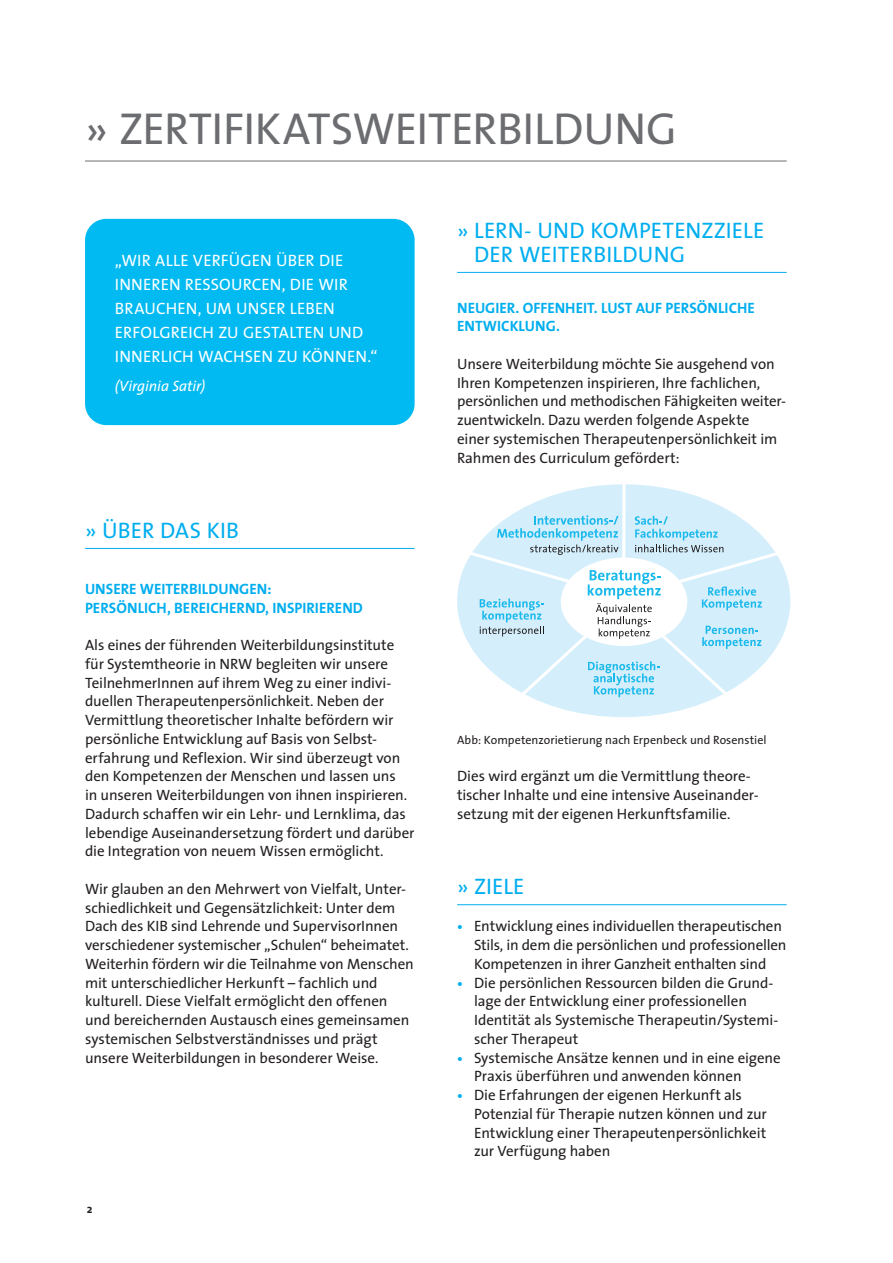
<style>
.page{position:relative;width:893px;height:1263px;background:#fff}
.page>*{position:absolute;margin:0;border:0;box-sizing:border-box;transform-origin:0 0}
.t1{font:45px "The Sans";letter-spacing:-.005em;color:#6c6d70}
.t2{font:22.5px/24px "The Sans";letter-spacing:.01em;color:#00aeef}
.t3{font:16.5px/24px "The Sans";letter-spacing:.01em;color:#fff}
.t4{font:15px/18.8px "The Sans";letter-spacing:-.005em;color:#231f20}
.t5{font:700 15px/18.8px "The Sans";letter-spacing:.005em;color:#00aeef}
.t6{font:italic 15px "The Sans";letter-spacing:-.005em;color:#fff}
.t7{font:12px "The Sans";letter-spacing:.005em;color:#231f20}
.t8{font:700 12px "The Sans";color:#231f20}
.s1{font-weight:700;font-size:13.5px;color:#00aeef}
</style>
<div class="page">
<hr style="left:85px;top:161px;width:702px;height:1px;background:#6c6d70">
<hr style="left:85px;top:548px;width:330px;height:1px;background:#00aeef">
<hr style="left:457px;top:272px;width:330px;height:1px;background:#00aeef">
<hr style="left:457px;top:904px;width:330px;height:1px;background:#00aeef">
<div style="left:457px;top:484px;width:333px;height:233px;background:#d4effb;border-radius:50%"></div>
<svg style="left:463px;top:484px;width:323px;height:218px"></svg>
<svg style="left:702px;top:586px;width:60px;height:24px"></svg>
<svg style="left:702px;top:626px;width:59px;height:23px"></svg>
<svg style="left:588px;top:661px;width:72px;height:36px"></svg>
<svg style="left:588px;top:570px;width:73px;height:69px;background:#d2e5ec"></svg>
<svg style="left:497px;top:515px;width:121px;height:40px"></svg>
<svg style="left:480px;top:598px;width:64px;height:38px"></svg>
<svg style="left:635px;top:516px;width:88px;height:36px"></svg>
<div style="left:85px;top:219px;width:330px;height:206px;background:#00baf1;border-radius:21px"></div>
<h1 class="t1" style="left:85px;top:91px;width:593px">» ZERTIFIKATSWEITERBILDUNG</h1>
<p class="t3" style="left:115px;top:248px;width:264px">„WIR ALLE VERFÜGEN ÜBER DIE<br>INNEREN RESSOURCEN, DIE WIR<br>BRAUCHEN, UM UNSER LEBEN<br>ERFOLGREICH ZU GESTALTEN UND<br>INNERLICH WACHSEN ZU KÖNNEN.“</p>
<p class="t6" style="left:115px;top:373px;width:92px">(Virginia Satir)</p>
<h2 class="t2" style="left:85px;top:517px;width:156px">» ÜBER DAS KIB</h2>
<p class="t5" style="left:85px;top:579px;width:279px">UNSERE WEITERBILDUNGEN:<br>PERSÖNLICH, BEREICHERND, INSPIRIEREND</p>
<p class="t4" style="left:85px;top:635px;width:331px">Als eines der führenden Weiterbildungsinstitute für Systemtheorie in NRW begleiten wir unsere TeilnehmerInnen auf ihrem Weg zu einer indivi&shy;duellen Therapeutenpersönlichkeit. Neben der Vermittlung theoretischer Inhalte befördern wir persönliche Entwicklung auf Basis von Selbst&shy;erfahrung und Reflexion. Wir sind überzeugt von den Kompetenzen der Menschen und lassen uns<br>in unseren Weiterbildungen von ihnen inspirieren.<br>Dadurch schaffen wir ein Lehr- und Lernklima, das lebendige Auseinandersetzung fördert und darüber die Integration von neuem Wissen ermöglicht.</p>
<p class="t4" style="left:85px;top:879px;width:330px">Wir glauben an den Mehrwert von Vielfalt, Unter&shy;schiedlichkeit und Gegensätzlichkeit: Unter dem Dach des KIB sind Lehrende und SupervisorInnen verschiedener systemischer „Schulen“ beheimatet.<br>Weiterhin fördern wir die Teilnahme von Menschen mit unterschiedlicher Herkunft – fachlich und kulturell. Diese Vielfalt ermöglicht den offenen und bereichernden Austausch eines gemeinsamen systemischen Selbstverständnisses und prägt unsere Weiterbildungen in besonderer Weise.</p>
<p class="t8" style="left:87px;top:1198px;width:7px">2</p>
<h2 class="t2" style="left:474px;top:217px;width:292px;text-indent:-17px">» LERN- UND KOMPETENZZIELE<br>DER WEITERBILDUNG</h2>
<p class="t5" style="left:457px;top:298px;width:299px">NEUGIER. OFFENHEIT. LUST AUF PERSÖNLICHE<br>ENTWICKLUNG.</p>
<p class="t4" style="left:457px;top:354px;width:330px">Unsere Weiterbildung möchte Sie ausgehend von Ihren Kompetenzen inspirieren, Ihre fachlichen, persönlichen und methodischen Fähigkeiten weiter&shy;zuentwickeln. Dazu werden folgende Aspekte<br>einer systemischen Therapeutenpersönlichkeit im Rahmen des Curriculum gefördert:</p>
<p class="t7" style="left:457px;top:730px;width:311px">Abb: Kompetenzorietierung nach Erpenbeck und Rosenstiel</p>
<p class="t4" style="left:457px;top:766px;width:303px">Dies wird ergänzt um die Vermittlung theore&shy;tischer Inhalte und eine intensive Auseinander&shy;setzung mit der eigenen Herkunftsfamilie.</p>
<h2 class="t2" style="left:457px;top:874px;width:69px">» ZIELE</h2>
<p class="t4" style="left:474px;top:916px;width:314px;text-indent:-17px"><span class="s1">•</span> Entwicklung eines individuellen therapeutischen<br>Stils, in dem die persönlichen und professionellen<br>Kompetenzen in ihrer Ganzheit enthalten sind</p>
<p class="t4" style="left:474px;top:973px;width:306px;text-indent:-17px"><span class="s1">•</span> Die persönlichen Ressourcen bilden die Grund&shy;lage der Entwicklung einer professionellen Identität als Systemische Therapeutin/Systemi&shy;scher Therapeut</p>
<p class="t4" style="left:474px;top:1048px;width:308px;text-indent:-17px"><span class="s1">•</span> Systemische Ansätze kennen und in eine eigene<br>Praxis überführen und anwenden können</p>
<p class="t4" style="left:474px;top:1085px;width:294px;text-indent:-17px"><span class="s1">•</span> Die Erfahrungen der eigenen Herkunft als Potenzial für Therapie nutzen können und zur Entwicklung einer Therapeutenpersönlichkeit zur Verfügung haben</p>
</div>
